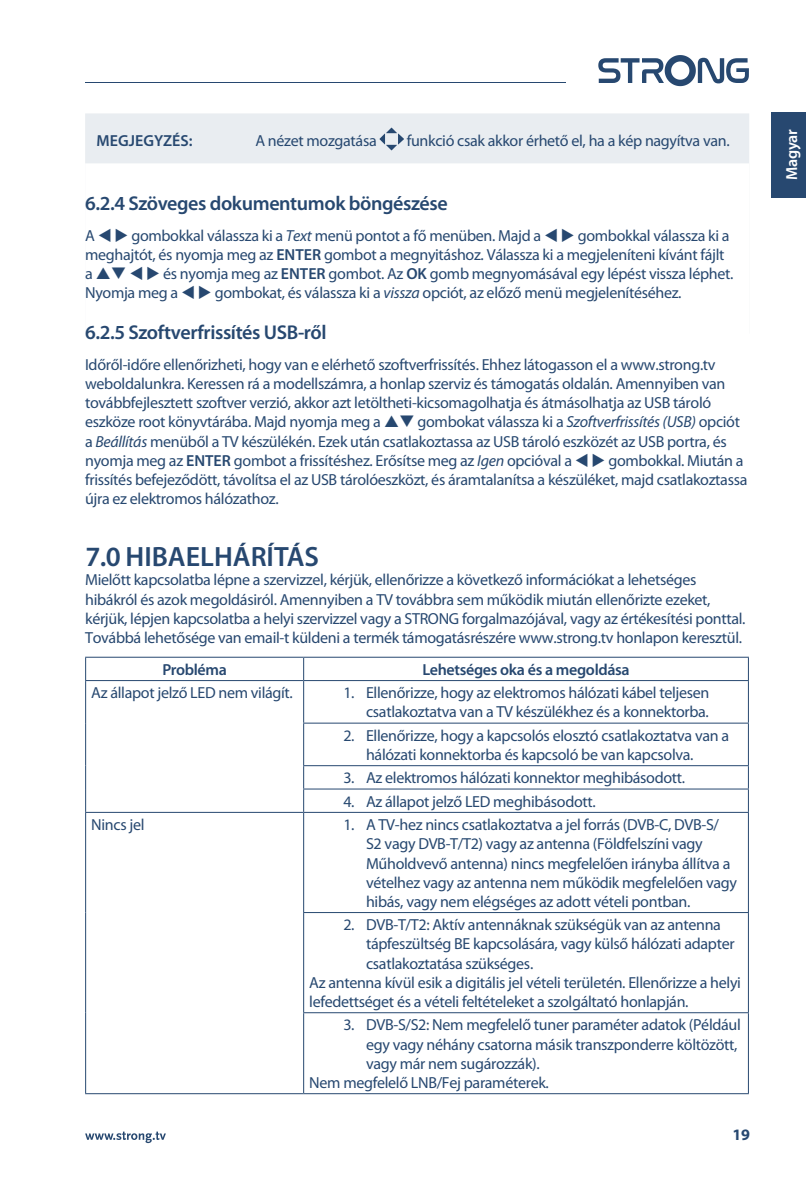
<style>
.page{position:relative;width:806px;height:1191px;background:#fff}
.page>*{position:absolute;margin:0;border:0;box-sizing:border-box;transform-origin:0 0}
.t1{font:600 28px "Myriad Pro";color:#274870}
.t2{font:600 20px "Myriad Pro";letter-spacing:-.02em;color:#274870}
.t3{font:16px/19.2px "Myriad Pro";letter-spacing:-.02em;color:#274870}
.t4{font:600 16px "Myriad Pro";letter-spacing:-.02em;color:#274870}
.t5{font:600 16px "Myriad Pro";color:#274870}
.t6{font:600 16px "Myriad Pro";letter-spacing:-.02em;color:#fff}
.t7{font:700 16px "Myriad Pro";color:#274870}
.s1{font-style:italic}
.s2{font-weight:600}
</style>
<div class="page">
<div style="left:85px;top:113px;width:663px;height:220px;background:#e9edf1"></div>
<div style="left:85px;top:163px;width:663px;height:180px;background:#fff"></div>
<svg style="left:379px;top:128px;width:25px;height:22px"></svg>
<hr style="left:85px;top:656px;width:218px;height:1px;background:#274870">
<svg style="left:85px;top:657px;width:1px;height:23px"></svg>
<hr style="left:303px;top:656px;width:445px;height:1px;background:#274870">
<svg style="left:303px;top:657px;width:1px;height:23px"></svg>
<svg style="left:747px;top:657px;width:1px;height:23px"></svg>
<hr style="left:85px;top:680px;width:218px;height:1px;background:#274870">
<hr style="left:85px;top:681px;width:1px;height:42px;background:#274870">
<hr style="left:85px;top:723px;width:1px;height:42px;background:#274870">
<svg style="left:85px;top:765px;width:1px;height:47px"></svg>
<hr style="left:303px;top:680px;width:445px;height:1px;background:#274870">
<hr style="left:303px;top:681px;width:1px;height:41px;background:#274870">
<hr style="left:747px;top:681px;width:1px;height:41px;background:#274870">
<hr style="left:303px;top:722px;width:445px;height:1px;background:#274870">
<hr style="left:303px;top:723px;width:1px;height:42px;background:#274870">
<hr style="left:747px;top:723px;width:1px;height:42px;background:#274870">
<hr style="left:303px;top:765px;width:445px;height:1px;background:#274870">
<hr style="left:303px;top:788px;width:445px;height:1px;background:#274870">
<svg style="left:303px;top:766px;width:1px;height:46px"></svg>
<svg style="left:747px;top:766px;width:1px;height:46px"></svg>
<hr style="left:85px;top:812px;width:218px;height:1px;background:#274870">
<hr style="left:85px;top:813px;width:1px;height:99px;background:#274870">
<hr style="left:85px;top:912px;width:1px;height:100px;background:#274870">
<hr style="left:85px;top:1012px;width:1px;height:81px;background:#274870">
<hr style="left:303px;top:812px;width:445px;height:1px;background:#274870">
<hr style="left:303px;top:813px;width:1px;height:99px;background:#274870">
<hr style="left:747px;top:813px;width:1px;height:99px;background:#274870">
<hr style="left:303px;top:912px;width:445px;height:1px;background:#274870">
<hr style="left:303px;top:913px;width:1px;height:99px;background:#274870">
<hr style="left:747px;top:913px;width:1px;height:99px;background:#274870">
<hr style="left:303px;top:1012px;width:445px;height:1px;background:#274870">
<hr style="left:303px;top:1013px;width:1px;height:80px;background:#274870">
<hr style="left:747px;top:1013px;width:1px;height:80px;background:#274870">
<hr style="left:85px;top:1093px;width:218px;height:1px;background:#274870">
<hr style="left:303px;top:1093px;width:445px;height:1px;background:#274870">
<svg style="left:85px;top:1131px;width:81px;height:12px"></svg>
<hr style="left:85px;top:82px;width:480px;height:1px;background:#274870">
<svg style="left:598px;top:55px;width:150px;height:31px"></svg>
<div style="left:771px;top:112px;width:34px;height:85px;background:#274870"></div>
<p class="t5" style="left:97px;top:131px;width:97px">MEGJEGYZÉS:</p>
<p class="t3" style="left:255px;top:132px;width:123px">A nézet mozgatása</p>
<p class="t3" style="left:406px;top:132px;width:324px">funkció csak akkor érhető el, ha a kép nagyítva van.</p>
<p class="t2" style="left:85px;top:191px;width:364px">6.2.4 Szöveges dokumentumok böngészése</p>
<p class="t3" style="left:85px;top:226px;width:649px">A ▼ ◆ gombokkal válassza ki a <span class="s1">Text</span> menü pontot a fő menüben. Majd a ▼ ◆ gombokkal válassza ki a meghajtót, és nyomja meg az <span class="s2">ENTER</span> gombot a megnyitáshoz. Válassza ki a megjeleníteni kívánt fájlt a ❑ ▼ ◆ és nyomja meg az <span class="s2">ENTER</span> gombot. Az <span class="s2">OK</span> gomb megnyomásával egy lépést vissza léphet.<br>Nyomja meg a ▼ ◆ gombokat, és válassza ki a <span class="s1">vissza</span> opciót, az előző menü megjelenítéséhez.</p>
<p class="t2" style="left:85px;top:320px;width:243px">6.2.5 Szoftverfrissítés USB-ről</p>
<p class="t3" style="left:85px;top:355px;width:663px">Időről-időre ellenőrizheti, hogy van e elérhető szoftverfrissítés. Ehhez látogasson el a www.strong.tv weboldalunkra. Keressen rá a modellszámra, a honlap szerviz és támogatás oldalán. Amennyiben van továbbfejlesztett szoftver verzió, akkor azt letöltheti-kicsomagolhatja és átmásolhatja az USB tároló eszköze root könyvtárába. Majd nyomja meg a ❑ gombokat válassza ki a <span class="s1">Szoftverfrissítés (USB)</span> opciót a <span class="s1">Beállítás</span> menüből a TV készülékén. Ezek után csatlakoztassa az USB tároló eszközét az USB portra, és nyomja meg az <span class="s2">ENTER</span> gombot a frissítéshez. Erősítse meg az <span class="s1">Igen</span> opcióval a ▼ ◆ gombokkal. Miután a frissítés befejeződött, távolítsa el az USB tárolóeszközt, és áramtalanítsa a készüléket, majd csatlakoztassa újra ez elektromos hálózathoz.</p>
<h1 class="t1" style="left:85px;top:539px;width:235px">7.0 HIBAELHÁRÍTÁS</h1>
<p class="t3" style="left:85px;top:571px;width:661px">Mielőtt kapcsolatba lépne a szervizzel, kérjük, ellenőrizze a következő információkat a lehetséges hibákról és azok megoldásiról. Amennyiben a TV továbbra sem működik miután ellenőrizte ezeket, kérjük, lépjen kapcsolatba a helyi szervizzel vagy a STRONG forgalmazójával, vagy az értékesítési ponttal.<br>Továbbá lehetősége van email-t küldeni a termék támogatásrészére www.strong.tv honlapon keresztül.</p>
<p class="t4" style="left:162px;top:659px;width:66px">Probléma</p>
<p class="t4" style="left:422px;top:659px;width:209px">Lehetséges oka és a megoldása</p>
<p class="t3" style="left:91px;top:683px;width:203px">Az állapot jelző LED nem világít.</p>
<p class="t3" style="left:343px;top:683px;width:367px;text-align:right">1. Ellenőrizze, hogy az elektromos hálózati kábel teljesen csatlakoztatva van a TV készülékhez és a konnektorba.</p>
<p class="t3" style="left:366px;top:726px;width:364px;text-indent:-23px">2. Ellenőrizze, hogy a kapcsolós elosztó csatlakoztatva van a hálózati konnektorba és kapcsoló be van kapcsolva.</p>
<p class="t3" style="left:343px;top:768px;width:343px">3. Az elektromos hálózati konnektor meghibásodott.</p>
<p class="t3" style="left:343px;top:792px;width:254px">4. Az állapot jelző LED meghibásodott.</p>
<p class="t3" style="left:91px;top:815px;width:55px">Nincs jel</p>
<p class="t3" style="left:366px;top:815px;width:372px;text-indent:-23px">1. A TV-hez nincs csatlakoztatva a jel forrás (DVB-C, DVB-S/ S2 vagy DVB-T/T2) vagy az antenna (Földfelszíni vagy Műholdvevő antenna) nincs megfelelően irányba állítva a vételhez vagy az antenna nem működik megfelelően vagy hibás, vagy nem elégséges az adott vételi pontban.</p>
<p class="t3" style="left:343px;top:915px;width:379px">2. DVB-T/T2: Aktív antennáknak szükségük van az antenna</p>
<p class="t3" style="left:366px;top:934px;width:370px">tápfeszültség BE kapcsolására, vagy külső hálózati adapter</p>
<p class="t3" style="left:366px;top:954px;width:169px">csatlakoztatása szükséges.</p>
<p class="t3" style="left:309px;top:973px;width:433px">Az antenna kívül esik a digitális jel vételi területén. Ellenőrizze a helyi</p>
<p class="t3" style="left:309px;top:992px;width:380px">lefedettséget és a vételi feltételeket a szolgáltató honlapján.</p>
<p class="t3" style="left:343px;top:1015px;width:399px">3. DVB-S/S2: Nem megfelelő tuner paraméter adatok (Például</p>
<p class="t3" style="left:366px;top:1035px;width:373px">egy vagy néhány csatorna másik transzponderre költözött,</p>
<p class="t3" style="left:366px;top:1054px;width:175px">vagy már nem sugározzák).</p>
<p class="t3" style="left:309px;top:1073px;width:241px">Nem megfelelő LNB/Fej paraméterek.</p>
<p class="t7" style="left:732px;top:1125px;width:19px">19</p>
<p class="t6" style="left:781px;top:180px;width:52px;rotate:-90deg">Magyar</p>
</div>
